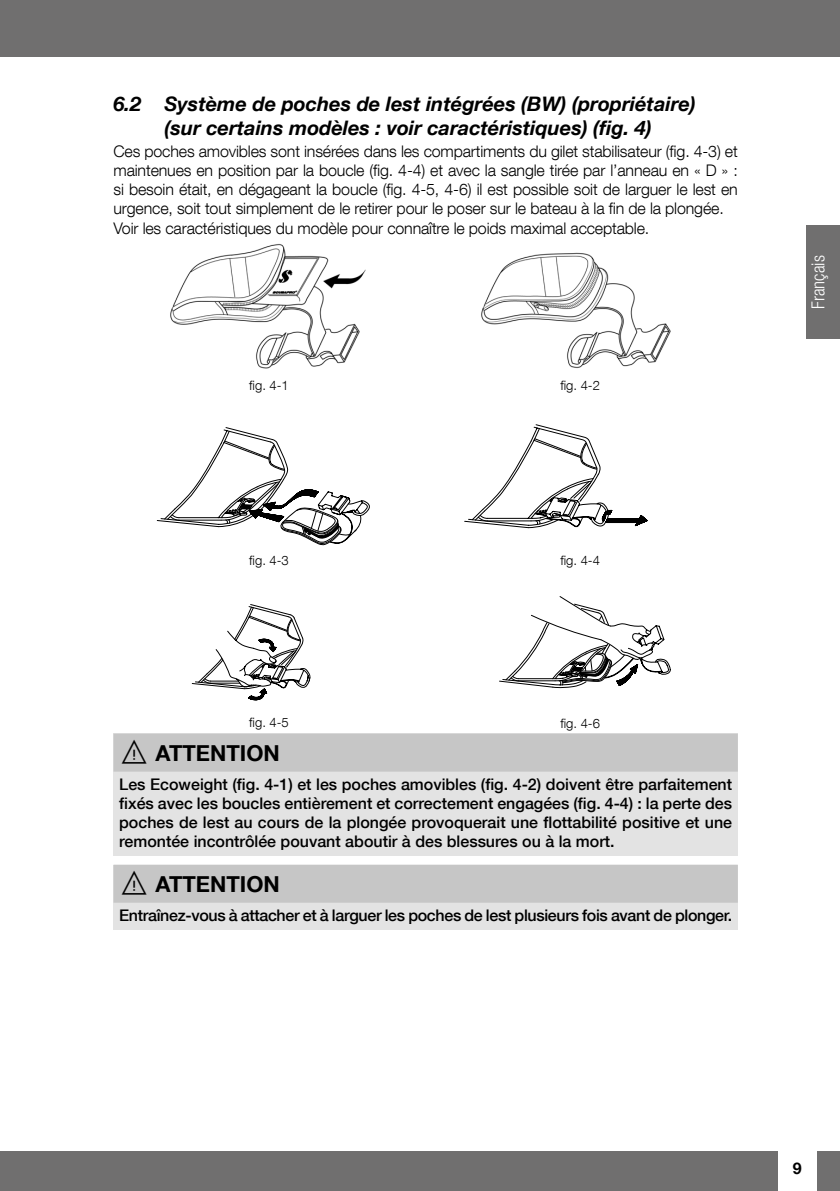
<style>
.page{position:relative;width:840px;height:1191px;background:#fff}
.page>*{position:absolute;margin:0;border:0;box-sizing:border-box;transform-origin:0 0}
.t1{font:700 22px "Helvetica Neue LT Com";color:#000}
.t2{font:italic 700 20px/24px "Helvetica Neue LT Com";color:#000;text-align:center}
.t3{font:300 condensed 18px "Helvetica Neue LT Com";color:#fff}
.t4{font:300 16px/19.2px "Helvetica Neue LT Com";letter-spacing:-.01em;color:#000}
.t5{font:500 16px/19.2px "Helvetica Neue LT Com";letter-spacing:-.02em;color:#000;text-align:justify}
.t6{font:700 16px "Helvetica Neue LT Com";color:#000}
.t7{font:300 13px "Helvetica Neue LT Com";color:#000}
</style>
<div class="page">
<div style="left:0;top:0;width:839px;height:57px;background:#706f6f"></div>
<div style="left:0;top:1151px;width:777px;height:40px;background:#706f6f"></div>
<div style="left:816px;top:1151px;width:23px;height:40px;background:#706f6f"></div>
<div style="left:805px;top:225px;width:34px;height:114px;background:#706f6f"></div>
<img style="left:170px;top:244px;width:196px;height:125px">
<img style="left:481px;top:252px;width:190px;height:116px">
<svg style="left:157px;top:427px;width:213px;height:118px"></svg>
<svg style="left:464px;top:424px;width:183px;height:104px"></svg>
<svg style="left:192px;top:604px;width:119px;height:97px"></svg>
<svg style="left:499px;top:596px;width:171px;height:92px"></svg>
<div style="left:113px;top:733px;width:624px;height:123px;background:#e3e3e3"></div>
<div style="left:113px;top:733px;width:624px;height:38px;background:#c6c6c6"></div>
<div style="left:113px;top:864px;width:624px;height:65px;background:#e3e3e3"></div>
<div style="left:113px;top:864px;width:624px;height:38px;background:#c6c6c6"></div>
<p class="t2" style="left:113px;top:91px;width:583px">6.2 Système de poches de lest intégrées (BW) (propriétaire) (sur certains modèles : voir caractéristiques) (fig. 4)</p>
<p class="t4" style="left:113px;top:141px;width:625px">Ces poches amovibles sont insérées dans les compartiments du gilet stabilisateur (fig. 4-3) et maintenues en position par la boucle (fig. 4-4) et avec la sangle tirée par l’anneau en « D » : si besoin était, en dégageant la boucle (fig. 4-5, 4-6) il est possible soit de larguer le lest en urgence, soit tout simplement de le retirer pour le poser sur le bateau à la fin de la plongée.<br>Voir les caractéristiques du modèle pour connaître le poids maximal acceptable.</p>
<p class="t7" style="left:249px;top:377px;width:41px">fig. 4-1</p>
<p class="t7" style="left:560px;top:377px;width:41px">fig. 4-2</p>
<p class="t7" style="left:249px;top:552px;width:41px">fig. 4-3</p>
<p class="t7" style="left:560px;top:552px;width:41px">fig. 4-4</p>
<p class="t7" style="left:249px;top:714px;width:41px">fig. 4-5</p>
<p class="t7" style="left:560px;top:715px;width:41px">fig. 4-6</p>
<h1 class="t1" style="left:119px;top:739px;width:162px">⚠ ATTENTION</h1>
<p class="t5" style="left:119px;top:774px;width:614px">Les Ecoweight (fig. 4-1) et les poches amovibles (fig. 4-2) doivent être parfaitement fixés avec les boucles entièrement et correctement engagées (fig. 4-4) : la perte des poches de lest au cours de la plongée provoquerait une flottabilité positive et une remontée incontrôlée pouvant aboutir à des blessures ou à la mort.</p>
<h1 class="t1" style="left:119px;top:870px;width:162px">⚠ ATTENTION</h1>
<p class="t5" style="left:119px;top:905px;width:614px">Entraînez-vous à attacher et à larguer les poches de lest plusieurs fois avant de plonger.</p>
<p class="t3" style="left:807px;top:309px;width:55px;rotate:-90deg">Français</p>
<p class="t6" style="left:792px;top:1158px;width:10px">9</p>
</div>
